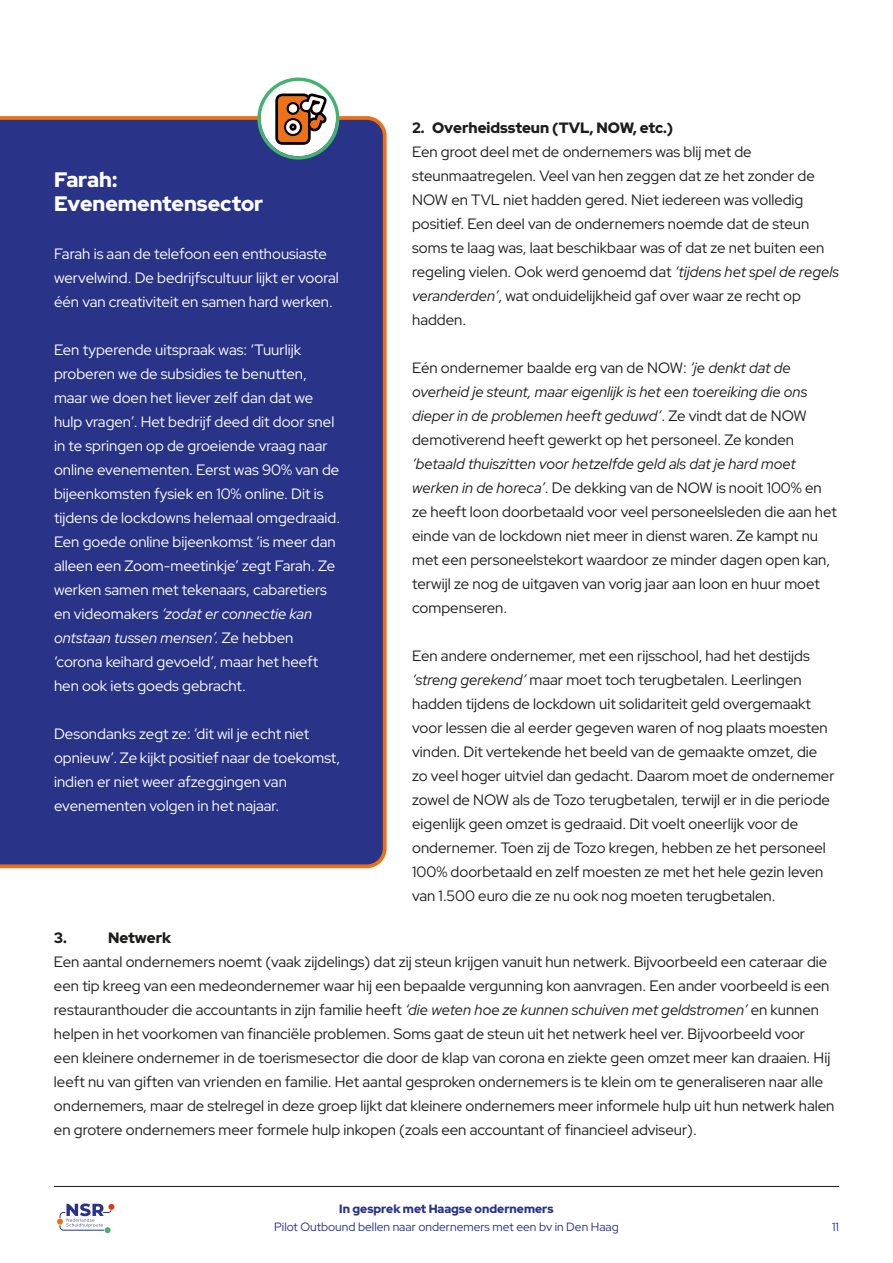
<style>
.page{position:relative;width:893px;height:1263px;background:#fff}
.page>*{position:absolute;margin:0;border:0;box-sizing:border-box;transform-origin:0 0}
.t1{font:300 21px/24px "Red Hat Display";color:#fff}
.t2{font:15px/24px "Red Hat Display";color:#1d1d1b}
.t3{font:15px/24px "Red Hat Display";color:#fff}
.t4{font:italic 300 15px/24px "Red Hat Display";color:#1d1d1b}
.t5{font:300 15px "Red Hat Display";color:#1d1d1b}
.t6{font:12px "Red Hat Display";color:#293387}
.t7{font:300 12px "Red Hat Display";color:#293387}
.s1{font-weight:300;font-style:italic}
.s2{font-weight:400;font-style:normal}
</style>
<div class="page">
<svg style="left:57px;top:1203px;width:57px;height:30px"></svg>
<hr style="left:54px;top:1186px;width:785px;height:1px;background:#1d1d1b">
<div style="left:0;top:116px;width:387px;height:752px;background:#293387"></div>
<svg style="left:257px;top:77px;width:82px;height:83px"></svg>
<div style="left:289px;top:104px;width:8px;height:9px;background:#fff;border-radius:50%"></div>
<h1 class="t1" style="left:54px;top:167px;width:211px">Farah:<br>Evenementensector</h1>
<p class="t3" style="left:54px;top:241px;width:286px">Farah is aan de telefoon een enthousiaste wervelwind. De bedrijfscultuur lijkt er vooral één van creativiteit en samen hard werken.</p>
<p class="t3" style="left:54px;top:337px;width:288px">Een typerende uitspraak was: ‘Tuurlijk proberen we de subsidies te benutten, maar we doen het liever zelf dan dat we hulp vragen’. Het bedrijf deed dit door snel in te springen op de groeiende vraag naar online evenementen. Eerst was 90% van de bijeenkomsten fysiek en 10% online. Dit is tijdens de lockdowns helemaal omgedraaid.<br>Een goede online bijeenkomst ‘is meer dan alleen een Zoom-meetinkje’ zegt Farah. Ze werken samen met tekenaars, cabaretiers en videomakers <span class="s1">‘zodat er connectie kan ontstaan tussen mensen’.</span> Ze hebben ‘corona keihard gevoeld’, maar het heeft hen ook iets goeds gebracht.</p>
<p class="t3" style="left:54px;top:721px;width:288px">Desondanks zegt ze: ‘dit wil je echt niet opnieuw’. Ze kijkt positief naar de toekomst, indien er niet weer afzeggingen van evenementen volgen in het najaar.</p>
<p class="t5" style="left:412px;top:118px;width:263px">2. Overheidssteun (TVL, NOW, etc.)</p>
<p class="t2" style="left:412px;top:139px;width:428px">Een groot deel met de ondernemers was blij met de steunmaatregelen. Veel van hen zeggen dat ze het zonder de NOW en TVL niet hadden gered. Niet iedereen was volledig positief. Een deel van de ondernemers noemde dat de steun soms te laag was, laat beschikbaar was of dat ze net buiten een regeling vielen. Ook werd genoemd dat <span class="s1">‘tijdens het spel de regels veranderden’</span>, wat onduidelijkheid gaf over waar ze recht op hadden.</p>
<p class="t4" style="left:412px;top:355px;width:397px"><span class="s2">Eén ondernemer baalde erg van de NOW:</span> ‘je denkt dat de overheid je steunt, maar eigenlijk is het een toereiking die ons dieper in de problemen heeft geduwd’<span class="s2">. Ze vindt dat de NOW demotiverend heeft gewerkt op het personeel. Ze konden</span></p>
<p class="t2" style="left:412px;top:451px;width:426px"><span class="s1">‘betaald thuiszitten voor hetzelfde geld als dat je hard moet werken in de horeca’</span>. De dekking van de NOW is nooit 100% en ze heeft loon doorbetaald voor veel personeelsleden die aan het einde van de lockdown niet meer in dienst waren. Ze kampt nu met een personeelstekort waardoor ze minder dagen open kan, terwijl ze nog de uitgaven van vorig jaar aan loon en huur moet compenseren.</p>
<p class="t2" style="left:412px;top:643px;width:424px">Een andere ondernemer, met een rijsschool, had het destijds <span class="s1">‘streng gerekend’</span> maar moet toch terugbetalen. Leerlingen hadden tijdens de lockdown uit solidariteit geld overgemaakt voor lessen die al eerder gegeven waren of nog plaats moesten vinden. Dit vertekende het beeld van de gemaakte omzet, die zo veel hoger uitviel dan gedacht. Daarom moet de ondernemer zowel de NOW als de Tozo terugbetalen, terwijl er in die periode eigenlijk geen omzet is gedraaid. Dit voelt oneerlijk voor de ondernemer. Toen zij de Tozo kregen, hebben ze het personeel 100% doorbetaald en zelf moesten ze met het hele gezin leven van 1.500 euro die ze nu ook nog moeten terugbetalen.</p>
<p class="t5" style="left:54px;top:928px;width:15px">3.</p>
<p class="t5" style="left:108px;top:928px;width:65px">Netwerk</p>
<p class="t2" style="left:54px;top:949px;width:782px">Een aantal ondernemers noemt (vaak zijdelings) dat zij steun krijgen vanuit hun netwerk. Bijvoorbeeld een cateraar die een tip kreeg van een medeondernemer waar hij een bepaalde vergunning kon aanvragen. Een ander voorbeeld is een restauranthouder die accountants in zijn familie heeft <span class="s1">‘die weten hoe ze kunnen schuiven met geldstromen’</span> en kunnen helpen in het voorkomen van financiële problemen. Soms gaat de steun uit het netwerk heel ver. Bijvoorbeeld voor<br>een kleinere ondernemer in de toerismesector die door de klap van corona en ziekte geen omzet meer kan draaien. Hij leeft nu van giften van vrienden en familie. Het aantal gesproken ondernemers is te klein om te generaliseren naar alle ondernemers, maar de stelregel in deze groep lijkt dat kleinere ondernemers meer informele hulp uit hun netwerk halen en grotere ondernemers meer formele hulp inkopen (zoals een accountant of financieel adviseur).</p>
<p class="t7" style="left:339px;top:1201px;width:216px">In gesprek met Haagse ondernemers</p>
<p class="t6" style="left:274px;top:1219px;width:346px">Pilot Outbound bellen naar ondernemers met een bv in Den Haag</p>
<p class="t6" style="left:832px;top:1219px;width:8px">11</p>
</div>
